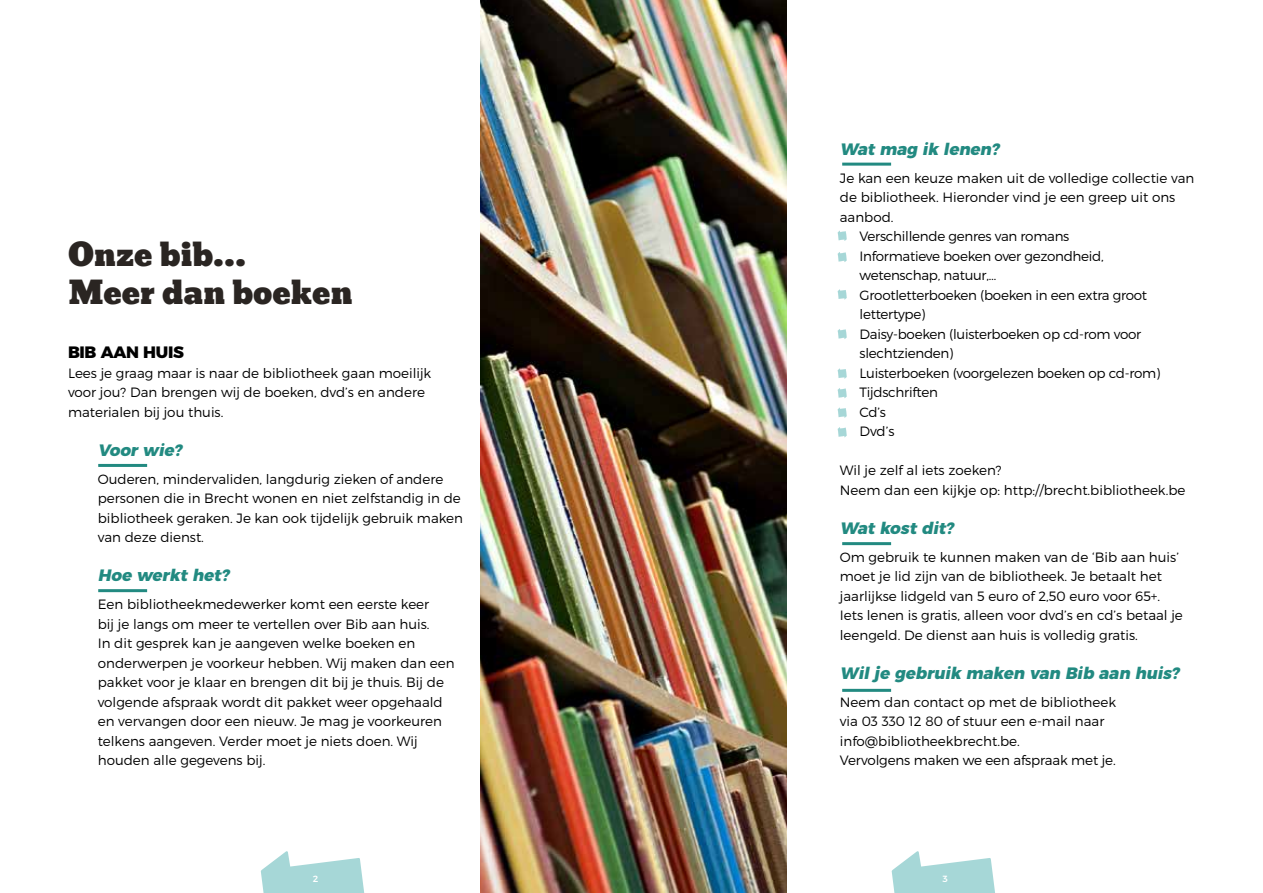
<style>
.page{position:relative;width:1263px;height:893px;background:#fff}
.page>*{position:absolute;margin:0;border:0;box-sizing:border-box;transform-origin:0 0}
.t1{font:30.6px/37.5px "Bevan";color:#2a2522}
.t2{font:italic 800 16.5px "Montserrat";color:#228a81}
.t3{font:800 16.5px "Montserrat";letter-spacing:-.02em;color:#000}
.t4{font:300 13.5px/19.5px "Montserrat";color:#000}
.t5{font:300 13.5px/19.5px "Montserrat";letter-spacing:-.02em;color:#000}
.t6{font:500 9px "Montserrat Alternates";color:#fff}
</style>
<div class="page">
<svg style="left:261px;top:851px;width:104px;height:42px"></svg>
<svg style="left:892px;top:851px;width:103px;height:42px"></svg>
<hr style="left:98px;top:464px;width:49px;height:3px;background:#228a81">
<hr style="left:98px;top:589px;width:49px;height:3px;background:#228a81">
<hr style="left:842px;top:163px;width:49px;height:3px;background:#228a81">
<hr style="left:842px;top:542px;width:49px;height:3px;background:#228a81">
<hr style="left:842px;top:689px;width:49px;height:3px;background:#228a81">
<svg style="left:838px;top:231px;width:9px;height:10px"></svg>
<svg style="left:838px;top:252px;width:9px;height:10px"></svg>
<svg style="left:838px;top:289px;width:9px;height:11px"></svg>
<svg style="left:838px;top:329px;width:9px;height:10px"></svg>
<svg style="left:838px;top:368px;width:9px;height:11px"></svg>
<svg style="left:838px;top:388px;width:9px;height:10px"></svg>
<svg style="left:838px;top:408px;width:9px;height:10px"></svg>
<svg style="left:838px;top:427px;width:9px;height:10px"></svg>
<img style="left:480px;top:0;width:307px;height:893px">
<h1 class="t1" style="left:68px;top:236px;width:286px">Onze bib…<br>Meer dan boeken</h1>
<p class="t3" style="left:68px;top:339px;width:117px">BIB AAN HUIS</p>
<p class="t4" style="left:68px;top:363px;width:365px">Lees je graag maar is naar de bibliotheek gaan moeilijk voor jou? Dan brengen wij de boeken, dvd’s en andere materialen bij jou thuis.</p>
<p class="t2" style="left:98px;top:436px;width:90px">Voorwie?</p>
<p class="t4" style="left:98px;top:469px;width:367px">Ouderen, mindervaliden, langdurig zieken of andere personen die in Brecht wonen en niet zelfstandig in de bibliotheek geraken. Je kan ook tijdelijk gebruik maken van deze dienst.</p>
<p class="t2" style="left:98px;top:562px;width:137px">Hoe werkthet?</p>
<p class="t4" style="left:98px;top:594px;width:358px">Een bibliotheekmedewerker komt een eerste keer<br>bij je langs om meer te vertellen over Bib aan huis.<br>In dit gesprek kan je aangeven welke boeken en onderwerpen je voorkeur hebben. Wij maken dan een pakket voor je klaar en brengen dit bij je thuis. Bij de volgende afspraak wordt dit pakket weer opgehaald en vervangen door een nieuw. Je mag je voorkeuren telkens aangeven. Verder moet je niets doen. Wij houden alle gegevens bij.</p>
<p class="t2" style="left:840px;top:135px;width:165px">Watmag ik lenen?</p>
<p class="t4" style="left:840px;top:168px;width:356px">Je kan een keuze maken uit de volledige collectie van de bibliotheek. Hieronder vind je een greep uit ons aanbod.</p>
<p class="t5" style="left:840px;top:227px;width:231px">• Verschillende genres van romans</p>
<p class="t5" style="left:860px;top:246px;width:246px;text-indent:-20px">• Informatieve boeken over gezondheid, wetenschap, natuur,…</p>
<p class="t5" style="left:860px;top:285px;width:289px;text-indent:-20px">• Grootletterboeken (boeken in een extra groot lettertype)</p>
<p class="t5" style="left:860px;top:324px;width:283px;text-indent:-20px">• Daisy-boeken (luisterboeken op cd-rom voor slechtzienden)</p>
<p class="t5" style="left:840px;top:363px;width:322px">• Luisterboeken (voorgelezen boeken op cd-rom)</p>
<p class="t5" style="left:840px;top:382px;width:100px">• Tijdschriften</p>
<p class="t4" style="left:840px;top:402px;width:48px">• Cd’s</p>
<p class="t4" style="left:840px;top:421px;width:56px">• Dvd’s</p>
<p class="t4" style="left:840px;top:460px;width:347px">Wil je zelf al iets zoeken?<br>Neem dan een kijkje op: http://brecht.bibliotheek.be</p>
<p class="t2" style="left:840px;top:514px;width:120px">Watkostdit?</p>
<p class="t4" style="left:840px;top:547px;width:345px">Om gebruik te kunnen maken van de ‘Bib aan huis’ moet je lid zijn van de bibliotheek. Je betaalt het jaarlijkse lidgeld van 5 euro of 2,50 euro voor 65+.<br>Iets lenen is gratis, alleen voor dvd’s en cd’s betaal je leengeld. De dienst aan huis is volledig gratis.</p>
<p class="t2" style="left:840px;top:659px;width:345px">Wilje gebruik maken van Bib aan huis?</p>
<p class="t4" style="left:840px;top:692px;width:278px">Neem dan contact op met de bibliotheek via 03 330 12 80 of stuur een e-mail naar info@bibliotheekbrecht.be.<br>Vervolgens maken we een afspraak met je.</p>
<p class="t6" style="left:313px;top:871px;width:7px">2</p>
<p class="t6" style="left:942px;top:871px;width:7px">3</p>
</div>
